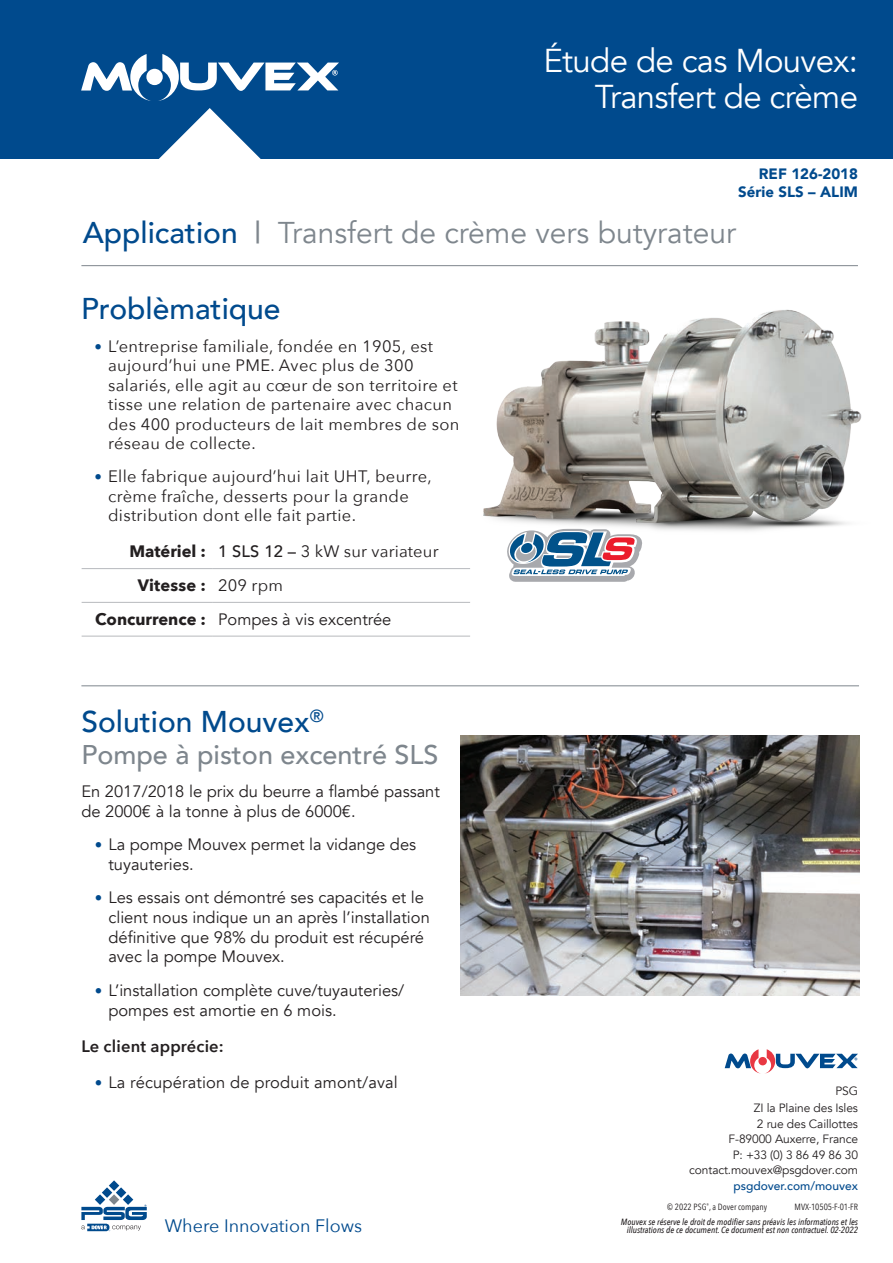
<style>
.page{position:relative;width:893px;height:1263px;background:#fff}
.page>*{position:absolute;margin:0;border:0;box-sizing:border-box;transform-origin:0 0}
.t1{font:33px/36px "Avenir";letter-spacing:-.02em;color:#fff;text-align:right}
.t2{font:30px "Avenir";color:#7e868d}
.t3{font:500 30px "Avenir";color:#004a8d}
.t4{font:500 27px "Avenir";color:#7e868d}
.t5{font:18px "Avenir Next";color:#004a8d}
.t6{font:16.5px/19.8px "Avenir";color:#231f20}
.t7{font:16.5px/19.5px "Avenir Next";letter-spacing:.02em;color:#231f20}
.t8{font:600 16.5px "Avenir Next";letter-spacing:.01em;color:#231f20}
.t9{font:900 15px/18px "Avenir";color:#004a8d;text-align:right}
.t10{font:12px/16.5px "Avenir";letter-spacing:-.01em;color:#231f20;text-align:justify}
.t11{font:500 12px "Avenir";color:#004a8d}
.t12{font:italic 500 9px/8.2px "Avenir Next Condensed";color:#231f20;text-align:right}
.t13{font:9px "Avenir Next Condensed";color:#231f20}
.s1{font-weight:500;color:#004a8d}
.s2{font-weight:500}
.s3{font-family:"Avenir";font-size:15px;color:#004a8d}
.s4{font-weight:700}
.s5{font-family:"Avenir";font-weight:500}
.s6{font-family:"Avenir Next";font-weight:700}
.s7{font-size:15px;color:#004a8d}
</style>
<div class="page">
<div style="left:0;top:0;width:893px;height:159px;background:#004a8d"></div>
<svg style="left:81px;top:54px;width:258px;height:47px"></svg>
<svg style="left:159px;top:108px;width:102px;height:51px"></svg>
<hr style="left:81px;top:685px;width:778px;height:1px;background:#7e868d">
<svg style="left:81px;top:1180px;width:66px;height:51px"></svg>
<svg style="left:725px;top:1049px;width:133px;height:24px"></svg>
<hr style="left:81px;top:265px;width:777px;height:1px;background:#7e868d">
<svg style="left:509px;top:559px;width:129px;height:23px"></svg>
<hr style="left:82px;top:568px;width:130px;height:1px;background:#b7b9bd">
<hr style="left:212px;top:568px;width:258px;height:1px;background:#b7b9bd">
<hr style="left:82px;top:602px;width:130px;height:1px;background:#b7b9bd">
<hr style="left:212px;top:602px;width:258px;height:1px;background:#b7b9bd">
<hr style="left:82px;top:636px;width:130px;height:1px;background:#b7b9bd">
<hr style="left:212px;top:636px;width:258px;height:1px;background:#b7b9bd">
<img style="left:447px;top:266px;width:415px;height:293px">
<img style="left:460px;top:735px;width:399px;height:261px">
<h1 class="t1" style="left:543px;top:44px;width:316px">Étude de cas Mouvex:<br>Transfert de crème</h1>
<p class="t9" style="left:738px;top:164px;width:121px">REF 126-2018<br>Série SLS – ALIM</p>
<h2 class="t2" style="left:83px;top:215px;width:655px"><span class="s1">Application</span> <span class="s2">|</span> Transfert de crème vers butyrateur</h2>
<h2 class="t3" style="left:81px;top:282px;width:201px">Problèmatique</h2>
<p class="t7" style="left:108px;top:335px;width:353px;text-indent:-13px"><span class="s3">•</span> L’entreprise familiale, fondée en 1905, est aujourd’hui une PME. Avec plus de 300 salariés, elle agit au cœur de son territoire et tisse une relation de partenaire avec chacun des 400 producteurs de lait membres de son réseau de collecte.</p>
<p class="t7" style="left:108px;top:466px;width:325px;text-indent:-13px"><span class="s3">•</span> Elle fabrique aujourd’hui lait UHT, beurre, crème fraîche, desserts pour la grande distribution dont elle fait partie.</p>
<p class="t7" style="left:138px;top:534px;width:302px;line-height:33.8px;text-indent:-9px"><span class="s4">Matériel :</span> <span class="s5">1 SLS 12 –</span> 3 kW sur variateur<br><span class="s4">Vitesse :</span> 209 rpm</p>
<p class="t6" style="left:95px;top:609px;width:298px"><span class="s6">Concurrence :</span> Pompes à vis excentrée</p>
<h2 class="t3" style="left:81px;top:696px;width:244px">Solution Mouvex<sup>®</sup></h2>
<h3 class="t4" style="left:81px;top:731px;width:359px">Pompe à piston excentré SLS</h3>
<p class="t6" style="left:81px;top:781px;width:360px">En 2017/2018 le prix du beurre a flambé passant de 2000€ à la tonne à plus de 6000€.</p>
<p class="t6" style="left:108px;top:835px;width:309px;text-indent:-14px"><span class="s7">•</span> La pompe Mouvex permet la vidange des tuyauteries.</p>
<p class="t6" style="left:108px;top:888px;width:323px;text-indent:-14px"><span class="s7">•</span> Les essais ont démontré ses capacités et le client nous indique un an après l’installation définitive que 98% du produit est récupéré avec la pompe Mouvex.</p>
<p class="t6" style="left:108px;top:980px;width:297px;text-indent:-14px"><span class="s7">•</span> L’installation complète cuve/tuyauteries/ pompes est amortie en 6 mois.</p>
<p class="t8" style="left:81px;top:1032px;width:144px">Le client apprécie:</p>
<p class="t6" style="left:95px;top:1072px;width:304px"><span class="s7">•</span> La récupération de produit amont/aval</p>
<p class="t5" style="left:165px;top:1211px;width:199px">Where Innovation Flows</p>
<p class="t10" style="left:754px;top:1083px;width:106px;text-indent:81px">PSG ZI la Plaine des Isles 2 rue des Caillottes</p>
<p class="t10" style="left:729px;top:1130px;width:131px;text-align:center">F-89000 Auxerre, France<br>P: +33 (0) 3 86 49 86 30</p>
<p class="t10" style="left:689px;top:1161px;width:170px">contact.mouvex@psgdover.com</p>
<p class="t11" style="left:733px;top:1175px;width:126px">psgdover.com/mouvex</p>
<p class="t12" style="left:621px;top:1218px;width:239px">Mouvex se réserve le droit de modifier sans préavis les informations et les illustrations de ce document. Ce document est non contractuel. 02-2022</p>
<p class="t13" style="left:667px;top:1199px;width:101px">© 2022 PSG<sup>®</sup>, a Dover company</p>
<p class="t13" style="left:795px;top:1199px;width:65px">MVX-10505-F-01-FR</p>
</div>
